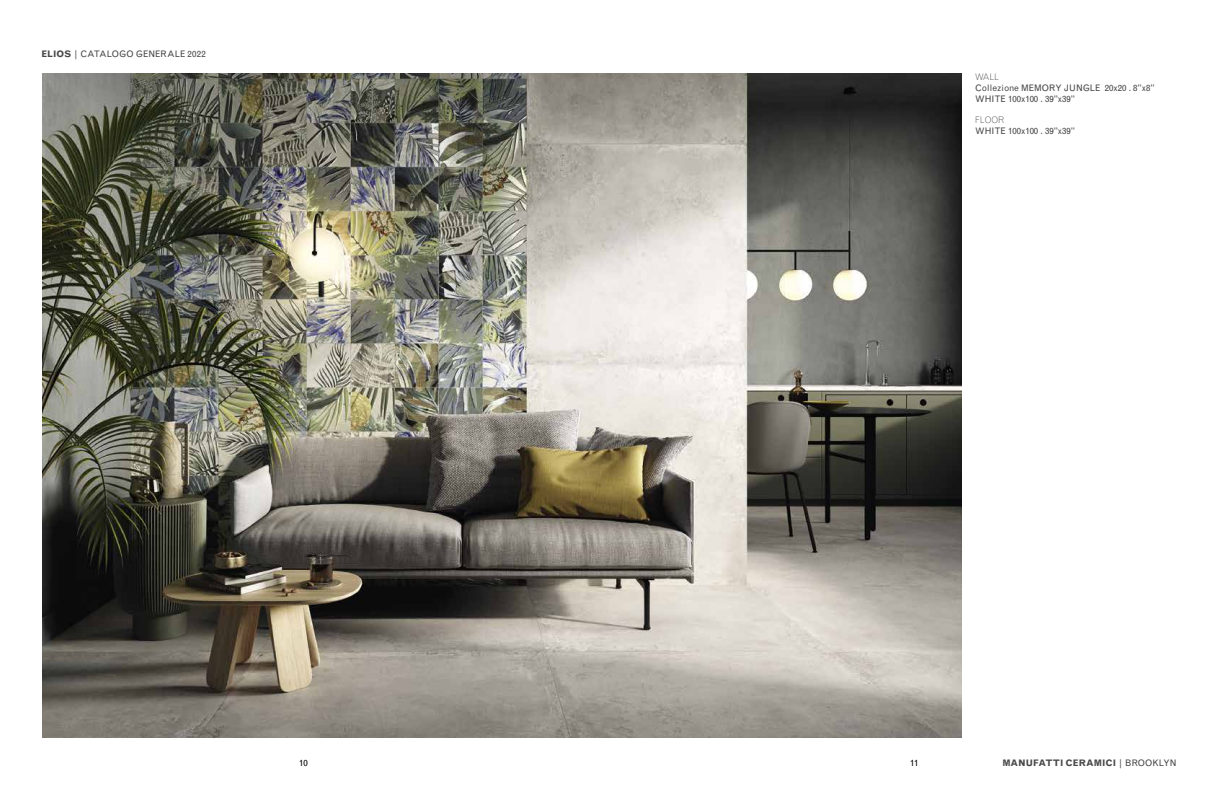
<style>
.page{position:relative;width:1219px;height:794px;background:#fff}
.page>*{position:absolute;margin:0;border:0;box-sizing:border-box;transform-origin:0 0}
.t1{font:9px/10.8px "Grotesque MT Std";color:#484848}
.t2{font:700 9px "Grotesque MT Std";color:#484848}
.t3{font:300 9px "Grotesque MT Std";color:#484848}
.t4{font:9px "Grotesque MT Std";color:#000}
.s1{font-weight:700}
.s2{font-weight:400}
</style>
<div class="page">
<img style="left:43px;top:74px;width:918px;height:663px">
<p class="t1" style="left:41px;top:48px;width:166px"><span class="s1">ELIOS</span> | CATALOGO GENERALE 2022</p>
<p class="t3" style="left:975px;top:72px;width:25px">WALL</p>
<p class="t1" style="left:975px;top:83px;width:181px">Collezione MEMORY JUNGLE 20x20 . 8”x8”<br>WHITE 100x100 . 39”x39”</p>
<p class="t3" style="left:975px;top:115px;width:31px">FLOOR</p>
<p class="t1" style="left:975px;top:126px;width:102px">WHITE 100x100 . 39”x39”</p>
<p class="t4" style="left:299px;top:758px;width:10px">10</p>
<p class="t4" style="left:910px;top:758px;width:10px">11</p>
<p class="t2" style="left:1002px;top:760px;width:176px">MANUFATTI CERAMICI <span class="s2">| BROOKLYN</span></p>
</div>
